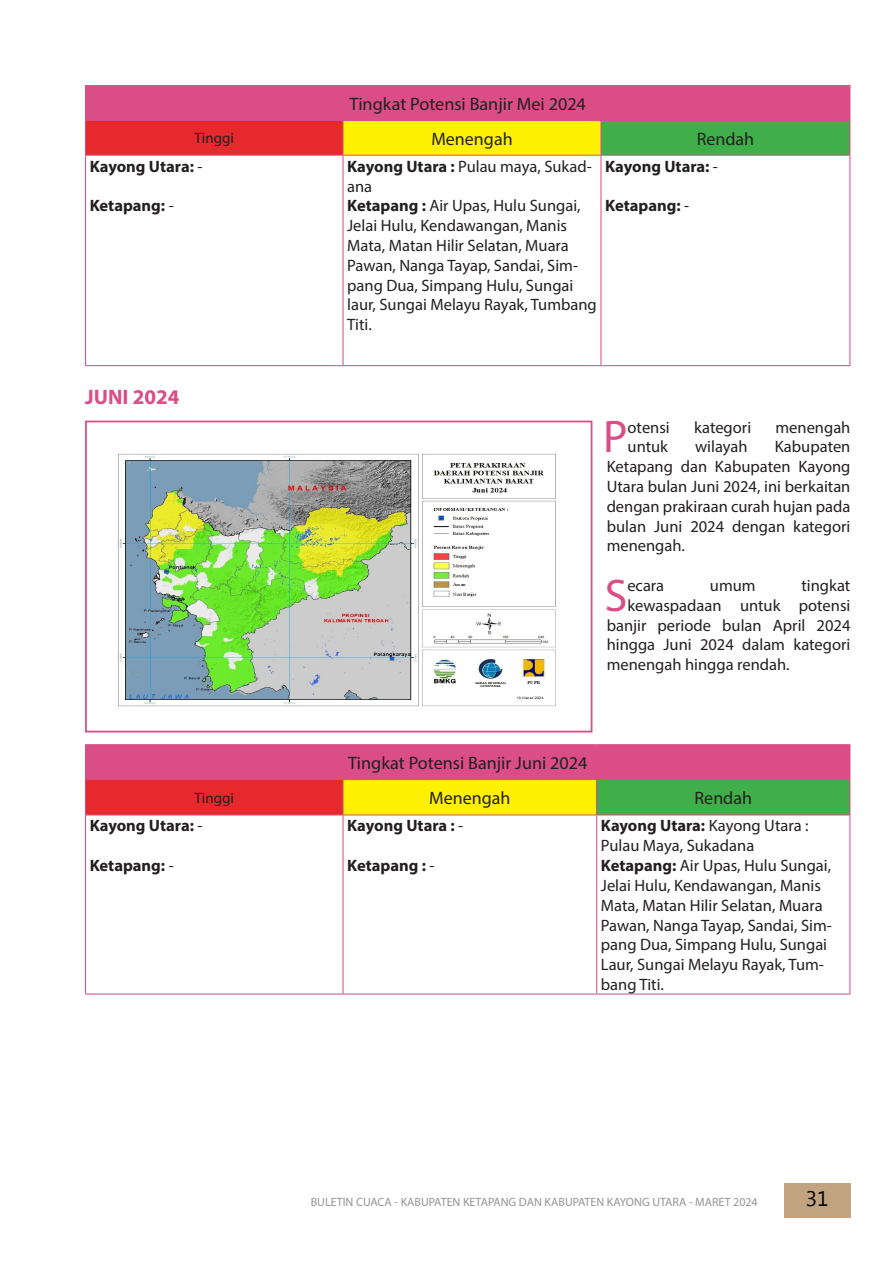
<style>
.page{position:relative;width:893px;height:1263px;background:#fff}
.page>*{position:absolute;margin:0;border:0;box-sizing:border-box;transform-origin:0 0}
.t1{font:45.9px "Myriad Pro";color:#da4d87}
.t2{font:700 21px "Myriad Pro";color:#da4d87}
.t3{font:21px "Microsoft Tai Le";color:#000}
.t4{font:18px "Myriad Pro";color:#231f20}
.t5{font:16.5px/19.8px "Myriad Pro";color:#231f20}
.t6{font:700 16.5px "Myriad Pro";color:#231f20}
.t7{font:15px "Myriad Pro";color:#231f20}
.t8{font:12px "Myriad Pro";color:#939598}
.s1{font-weight:400}
.s2{font-weight:700}
</style>
<div class="page">
<div style="left:784px;top:1183px;width:66px;height:34px;background:#c1a380"></div>
<div style="left:85px;top:421px;width:507px;height:311px;border:2px solid #da4d87"></div>
<div style="left:86px;top:745px;width:764px;height:34px;background:#da4d87"></div>
<div style="left:86px;top:779px;width:257px;height:36px;background:#e6292c"></div>
<div style="left:343px;top:779px;width:254px;height:36px;background:#fff101"></div>
<div style="left:597px;top:779px;width:253px;height:36px;background:#40ae49"></div>
<hr style="left:85px;top:744px;width:258px;height:1px;background:#da4d87">
<hr style="left:343px;top:744px;width:254px;height:1px;background:#da4d87">
<hr style="left:597px;top:744px;width:253px;height:1px;background:#da4d87">
<hr style="left:86px;top:779px;width:257px;height:1px;background:#da4d87">
<hr style="left:343px;top:779px;width:254px;height:1px;background:#da4d87">
<hr style="left:597px;top:779px;width:252px;height:1px;background:#da4d87">
<hr style="left:86px;top:814px;width:257px;height:1px;background:#da4d87">
<hr style="left:343px;top:814px;width:254px;height:1px;background:#da4d87">
<hr style="left:597px;top:814px;width:252px;height:1px;background:#da4d87">
<hr style="left:85px;top:993px;width:258px;height:1px;background:#da4d87">
<hr style="left:343px;top:993px;width:254px;height:1px;background:#da4d87">
<hr style="left:597px;top:993px;width:253px;height:1px;background:#da4d87">
<hr style="left:85px;top:745px;width:1px;height:34px;background:#da4d87">
<hr style="left:85px;top:779px;width:1px;height:36px;background:#da4d87">
<hr style="left:342px;top:780px;width:2px;height:34px;background:#da4d87">
<hr style="left:596px;top:780px;width:1px;height:34px;background:#da4d87">
<hr style="left:849px;top:779px;width:1px;height:36px;background:#da4d87">
<hr style="left:85px;top:815px;width:1px;height:178px;background:#da4d87">
<hr style="left:342px;top:815px;width:2px;height:178px;background:#da4d87">
<hr style="left:596px;top:815px;width:1px;height:178px;background:#da4d87">
<hr style="left:849px;top:815px;width:1px;height:178px;background:#da4d87">
<div style="left:86px;top:86px;width:764px;height:34px;background:#da4d87"></div>
<div style="left:86px;top:120px;width:257px;height:35px;background:#e6292c"></div>
<div style="left:343px;top:120px;width:258px;height:35px;background:#fff101"></div>
<div style="left:601px;top:120px;width:249px;height:35px;background:#40ae49"></div>
<hr style="left:85px;top:85px;width:258px;height:1px;background:#da4d87">
<hr style="left:343px;top:85px;width:258px;height:1px;background:#da4d87">
<hr style="left:601px;top:85px;width:249px;height:1px;background:#da4d87">
<hr style="left:86px;top:120px;width:257px;height:1px;background:#da4d87">
<hr style="left:343px;top:120px;width:258px;height:1px;background:#da4d87">
<hr style="left:601px;top:120px;width:248px;height:1px;background:#da4d87">
<hr style="left:86px;top:155px;width:257px;height:1px;background:#da4d87">
<hr style="left:343px;top:155px;width:258px;height:1px;background:#da4d87">
<hr style="left:601px;top:155px;width:248px;height:1px;background:#da4d87">
<hr style="left:85px;top:365px;width:258px;height:1px;background:#da4d87">
<hr style="left:343px;top:365px;width:258px;height:1px;background:#da4d87">
<hr style="left:601px;top:365px;width:249px;height:1px;background:#da4d87">
<hr style="left:85px;top:86px;width:1px;height:34px;background:#da4d87">
<hr style="left:85px;top:120px;width:1px;height:35px;background:#da4d87">
<hr style="left:342px;top:121px;width:2px;height:34px;background:#da4d87">
<hr style="left:600px;top:121px;width:1px;height:34px;background:#da4d87">
<hr style="left:849px;top:120px;width:1px;height:35px;background:#da4d87">
<hr style="left:85px;top:155px;width:1px;height:210px;background:#da4d87">
<hr style="left:342px;top:156px;width:2px;height:209px;background:#da4d87">
<hr style="left:600px;top:156px;width:1px;height:209px;background:#da4d87">
<hr style="left:849px;top:155px;width:1px;height:210px;background:#da4d87">
<img style="left:117px;top:453px;width:439px;height:254px">
<p class="t4" style="left:350px;top:93px;width:238px">Tingkat Potensi Banjir Mei 2024</p>
<p class="t7" style="left:195px;top:129px;width:41px">Tinggi</p>
<p class="t4" style="left:431px;top:127px;width:83px">Menengah</p>
<p class="t4" style="left:697px;top:127px;width:59px">Rendah</p>
<p class="t6" style="left:90px;top:155px;width:114px">Kayong Utara: <span class="s1">-</span></p>
<p class="t6" style="left:90px;top:195px;width:86px">Ketapang: <span class="s1">-</span></p>
<p class="t5" style="left:347px;top:156px;width:246px"><span class="s2">Kayong Utara :</span> Pulau maya, Sukad&shy;ana</p>
<p class="t5" style="left:347px;top:196px;width:251px"><span class="s2">Ketapang :</span> Air Upas, Hulu Sungai,<br>Jelai Hulu, Kendawangan, Manis<br>Mata, Matan Hilir Selatan, Muara<br>Pawan, Nanga Tayap, Sandai, Sim&shy;pang Dua, Simpang Hulu, Sungai laur, Sungai Melayu Rayak, Tumbang<br>Titi.</p>
<p class="t6" style="left:605px;top:155px;width:114px">Kayong Utara: <span class="s1">-</span></p>
<p class="t6" style="left:605px;top:195px;width:86px">Ketapang: <span class="s1">-</span></p>
<p class="t2" style="left:85px;top:384px;width:96px">JUNI 2024</p>
<p class="t1" style="left:603px;top:409px;width:26px">P</p>
<p class="t5" style="left:628px;top:417px;width:44px">otensi</p>
<p class="t5" style="left:694px;top:417px;width:59px">kategori</p>
<p class="t5" style="left:775px;top:417px;width:76px">menengah</p>
<p class="t5" style="left:607px;top:437px;width:245px;text-align:justify;text-indent:168px">Kabupaten Ketapang dan Kabupaten Kayong Utara bulan Juni 2024, ini berkaitan dengan prakiraan curah hujan pada bulan Juni 2024 dengan kategori menengah.</p>
<p class="t1" style="left:605px;top:567px;width:24px">S</p>
<p class="t5" style="left:627px;top:575px;width:38px">ecara</p>
<p class="t5" style="left:710px;top:575px;width:47px">umum</p>
<p class="t5" style="left:801px;top:575px;width:51px">tingkat</p>
<p class="t5" style="left:628px;top:437px;width:42px">untuk</p>
<p class="t5" style="left:695px;top:437px;width:54px">wilayah</p>
<p class="t5" style="left:627px;top:595px;width:225px">kewaspadaan untuk potensi</p>
<p class="t5" style="left:607px;top:615px;width:245px">banjir periode bulan April 2024</p>
<p class="t5" style="left:607px;top:635px;width:245px">hingga Juni 2024 dalam kategori</p>
<p class="t5" style="left:607px;top:654px;width:184px">menengah hingga rendah.</p>
<p class="t4" style="left:348px;top:752px;width:241px">Tingkat Potensi Banjir Juni 2024</p>
<p class="t7" style="left:195px;top:789px;width:41px">Tinggi</p>
<p class="t4" style="left:429px;top:787px;width:83px">Menengah</p>
<p class="t4" style="left:694px;top:787px;width:59px">Rendah</p>
<p class="t6" style="left:90px;top:815px;width:114px">Kayong Utara: <span class="s1">-</span></p>
<p class="t6" style="left:90px;top:855px;width:86px">Ketapang: <span class="s1">-</span></p>
<p class="t6" style="left:347px;top:815px;width:118px">Kayong Utara : <span class="s1">-</span></p>
<p class="t6" style="left:347px;top:855px;width:89px">Ketapang : <span class="s1">-</span></p>
<p class="t5" style="left:601px;top:816px;width:209px"><span class="s2">Kayong Utara:</span> Kayong Utara :<br>Pulau Maya, Sukadana</p>
<p class="t5" style="left:601px;top:855px;width:232px"><span class="s2">Ketapang:</span> Air Upas, Hulu Sungai,<br>Jelai Hulu, Kendawangan, Manis<br>Mata, Matan Hilir Selatan, Muara<br>Pawan, Nanga Tayap, Sandai, Sim&shy;pang Dua, Simpang Hulu, Sungai<br>Laur, Sungai Melayu Rayak, Tum&shy;bang Titi.</p>
<p class="t8" style="left:311px;top:1195px;width:449px">BULETIN CUACA - KABUPATEN KETAPANG DAN KABUPATEN KAYONG UTARA - MARET 2024</p>
<p class="t3" style="left:806px;top:1187px;width:24px">31</p>
</div>
